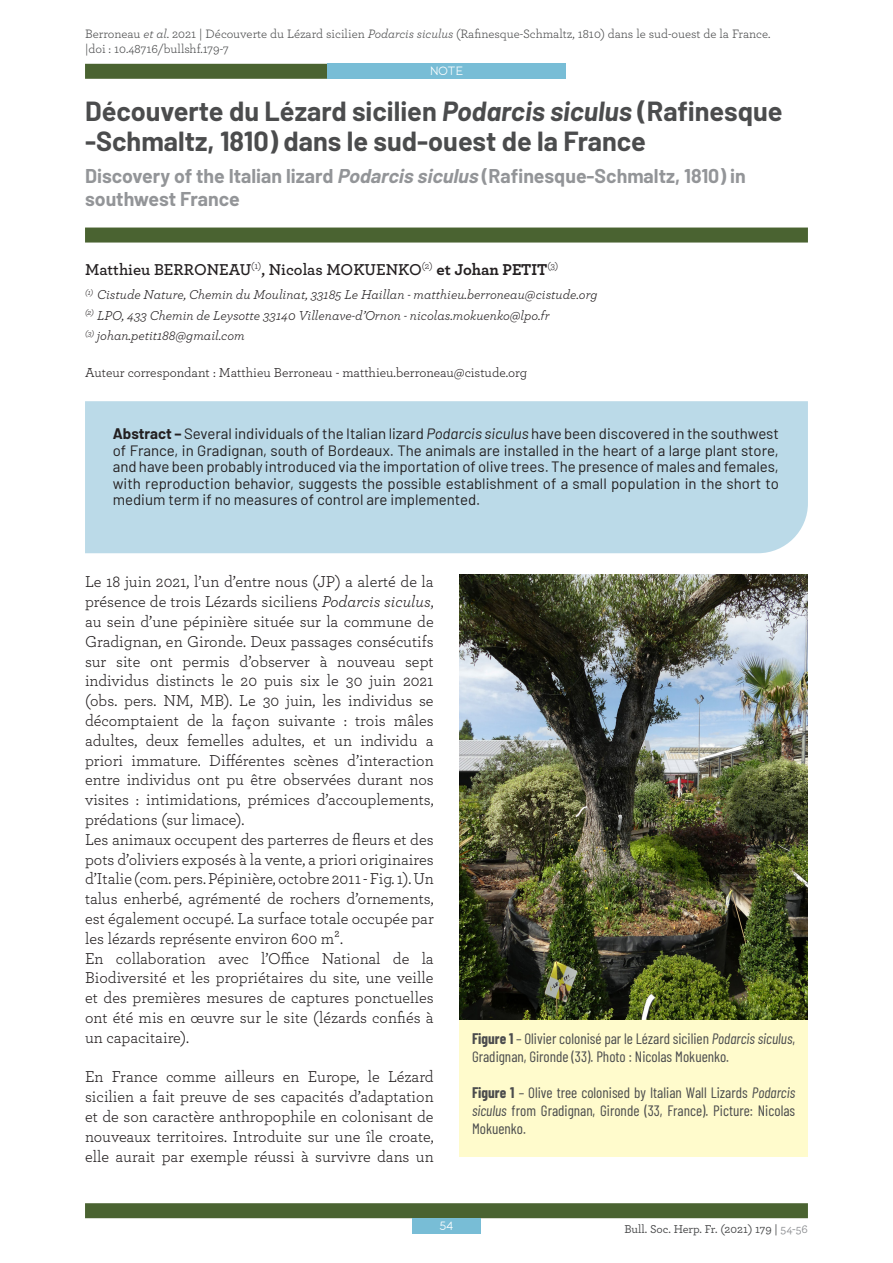
<style>
.page{position:relative;width:893px;height:1263px;background:#fff}
.page>*{position:absolute;margin:0;border:0;box-sizing:border-box;transform-origin:0 0}
.Titre_intro{font:700 27px/30px "Barlow";color:#4b4c4d}
.Titre_intro_-_Trad{font:700 19.5px/23.4px "Barlow";color:#939598}
.Article_-_Texte{font:16.5px/19.8px "Archer";color:#231f20;text-align:justify}
.Auteurs{font:600 16.5px "Archer";color:#231f20}
.Txt_Abstract_fr{font:15px/16.5px "Barlow";color:#231f20;text-align:justify}
.Légende_-_fr{font:15px/18px "Barlow Condensed";color:#4b4c4d}
.Annotations_Intro{font:italic 13.5px "Archer";color:#231f20}
.Annotations_Intro-2{font:13.5px "Archer";color:#231f20}
.t1{font:12.75px/15px "Archer";color:#4b4c4d}
.t2{font:500 12px "Archer";color:#4b4c4d}
.t3{font:12px "Banda";letter-spacing:-.03em;color:#fff}
.s1{font-style:italic}
.s2{font-weight:700}
.s3{color:#939598}
</style>
<div class="page">
<div style="left:85px;top:1203px;width:723px;height:15px;background:#4a6331"></div>
<div style="left:85px;top:64px;width:457px;height:15px;background:#4a6331"></div>
<div style="left:412px;top:1218px;width:68px;height:15px;background:#78bdd6"></div>
<div style="left:327px;top:64px;width:239px;height:15px;background:#78bdd6"></div>
<div style="left:85px;top:228px;width:723px;height:15px;background:#4a6331"></div>
<div style="left:85px;top:401px;width:723px;height:153px;background:#bbdae8"></div>
<img style="left:459px;top:574px;width:349px;height:446px">
<div style="left:459px;top:1020px;width:349px;height:137px;background:#fffbcc"></div>
<p class="t1" style="left:85px;top:26px;width:687px">Berroneau <span class="s1">et al</span>. 2021 | Découverte du Lézard sicilien <span class="s1">Podarcis siculus</span> (Rafinesque-Schmaltz, 1810) dans le sud-ouest de la France. |doi : 10.48716/bullshf.179-7</p>
<p class="t3" style="left:430px;top:64px;width:35px">NOTE</p>
<p class="Titre_intro" style="left:85px;top:94px;width:699px">Découverte du Lézard sicilien <span class="s1">Podarcis siculus</span> (Rafinesque -Schmaltz, 1810) dans le sud-ouest de la France</p>
<p class="Titre_intro_-_Trad" style="left:85px;top:163px;width:662px">Discovery of the Italian lizard <span class="s1">Podarcis siculus</span> (Rafinesque-Schmaltz, 1810) in southwest France</p>
<p class="Auteurs" style="left:85px;top:257px;width:475px">Matthieu BERRONEAU<sup>(1)</sup>, Nicolas MOKUENKO<sup>(2)</sup> <span class="s2">et Johan PETIT</span><sup>(3)</sup></p>
<p class="Annotations_Intro" style="left:85px;top:285px;width:514px"><sup>(1)</sup> Cistude Nature, Chemin du Moulinat, 33185 Le Haillan - matthieu.berroneau@cistude.org</p>
<p class="Annotations_Intro" style="left:85px;top:306px;width:466px"><sup>(2)</sup> LPO, 433 Chemin de Leysotte 33140 Villenave-d’Ornon - nicolas.mokuenko@lpo.fr</p>
<p class="Annotations_Intro" style="left:85px;top:326px;width:161px"><sup>(3)</sup> johan.petit188@gmail.com</p>
<p class="Annotations_Intro-2" style="left:85px;top:363px;width:444px">Auteur correspondant : Matthieu Berroneau - matthieu.berroneau@cistude.org</p>
<p class="Txt_Abstract_fr" style="left:113px;top:425px;width:668px"><span class="s2">Abstract –</span> Several individuals of the Italian lizard <span class="s1">Podarcis siculus</span> have been discovered in the southwest of France, in Gradignan, south of Bordeaux. The animals are installed in the heart of a large plant store, and have been probably introduced via the importation of olive trees. The presence of males and females, with reproduction behavior, suggests the possible establishment of a small population in the short to medium term if no measures of control are implemented.</p>
<p class="Article_-_Texte" style="left:85px;top:571px;width:350px">Le 18 juin 2021, l’un d’entre nous (JP) a alerté de la présence de trois Lézards siciliens <span class="s1">Podarcis siculus</span>, au sein d’une pépinière située sur la commune de Gradignan, en Gironde. Deux passages consécutifs sur site ont permis d’observer à nouveau sept individus distincts le 20 puis six le 30 juin 2021 (obs. pers. NM, MB). Le 30 juin, les individus se décomptaient de la façon suivante : trois mâles adultes, deux femelles adultes, et un individu a priori immature. Différentes scènes d’interaction entre individus ont pu être observées durant nos visites : intimidations, prémices d’accouplements, prédations (sur limace).</p>
<p class="Article_-_Texte" style="left:85px;top:828px;width:350px">Les animaux occupent des parterres de fleurs et des pots d’oliviers exposés à la vente, a priori originaires d’Italie (com. pers. Pépinière, octobre 2011 - Fig. 1). Un talus enherbé, agrémenté de rochers d’ornements, est également occupé. La surface totale occupée par les lézards représente environ 600 m².</p>
<p class="Article_-_Texte" style="left:85px;top:947px;width:350px">En collaboration avec l’Office National de la Biodiversité et les propriétaires du site, une veille et des premières mesures de captures ponctuelles ont été mis en œuvre sur le site (lézards confiés à un capacitaire).</p>
<p class="Article_-_Texte" style="left:85px;top:1066px;width:350px">En France comme ailleurs en Europe, le Lézard sicilien a fait preuve de ses capacités d’adaptation et de son caractère anthropophile en colonisant de nouveaux territoires. Introduite sur une île croate, elle aurait par exemple réussi à survivre dans un</p>
<p class="Légende_-_fr" style="left:472px;top:1028px;width:325px"><span class="s2">Figure 1</span> – Olivier colonisé par le Lézard sicilien <span class="s1">Podarcis siculus</span>,<br>Gradignan, Gironde (33). Photo : Nicolas Mokuenko.</p>
<p class="Légende_-_fr" style="left:472px;top:1082px;width:325px;text-align:justify"><span class="s2">Figure 1</span> – Olive tree colonised by Italian Wall Lizards <span class="s1">Podarcis siculus</span> from Gradignan, Gironde (33, France). Picture: Nicolas Mokuenko.</p>
<p class="t3" style="left:439px;top:1218px;width:16px">54</p>
<p class="t2" style="left:624px;top:1220px;width:185px">Bull. Soc. Herp. Fr. (2021) 179 | <span class="s3">54-56</span></p>
</div>
